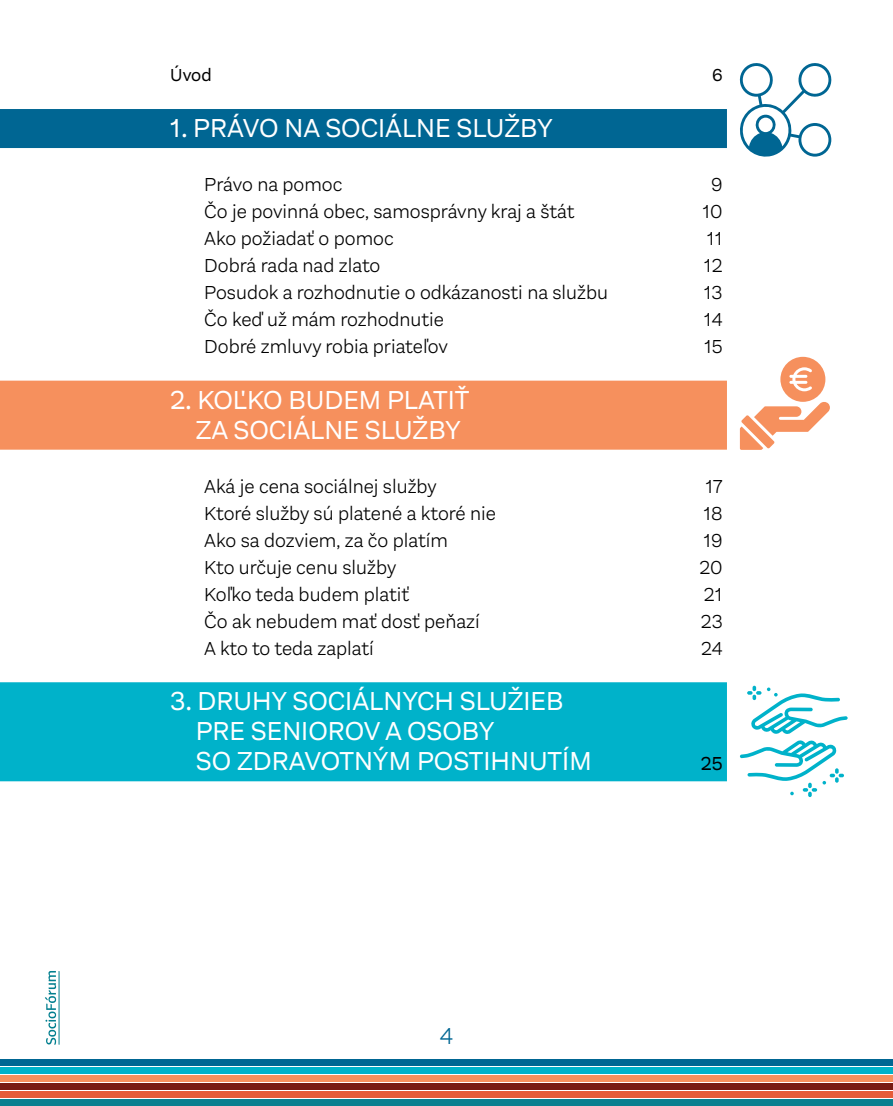
<style>
.page{position:relative;width:893px;height:1106px;background:#fff}
.page>*{position:absolute;margin:0;border:0;box-sizing:border-box;transform-origin:0 0}
.t1{font:27px/30px "Aestetico";color:#fff}
.t2{font:300 24px "Aestetico";color:#006693}
.t3{font:300 19.5px "Aestetico";color:#000}
.t4{font:19.5px "Aestetico";color:#000}
.t5{font:18px "Aestetico";color:#000}
</style>
<div class="page">
<svg style="left:45px;top:971px;width:11px;height:73px"></svg>
<hr style="left:59px;top:971px;width:1px;height:73px;background:#027f8f">
<div style="left:0;top:1059px;width:893px;height:6px;background:#006693"></div>
<div style="left:0;top:1067px;width:893px;height:6px;background:#00b2ca"></div>
<div style="left:0;top:1075px;width:893px;height:6px;background:#f6905d"></div>
<div style="left:0;top:1083px;width:893px;height:6px;background:#781b13"></div>
<div style="left:0;top:1091px;width:893px;height:6px;background:#e55c39"></div>
<div style="left:0;top:1099px;width:893px;height:6px;background:#0a7f8f"></div>
<div style="left:0;top:109px;width:727px;height:39px;background:#006693"></div>
<div style="left:0;top:380px;width:727px;height:39px;background:#f6905d"></div>
<div style="left:0;top:410px;width:727px;height:39px;background:#f6905d"></div>
<div style="left:0;top:682px;width:727px;height:39px;background:#00b2ca"></div>
<div style="left:0;top:712px;width:727px;height:39px;background:#00b2ca"></div>
<div style="left:0;top:742px;width:727px;height:39px;background:#00b2ca"></div>
<svg style="left:739px;top:63px;width:93px;height:94px"></svg>
<svg style="left:740px;top:357px;width:90px;height:93px"></svg>
<svg style="left:740px;top:740px;width:104px;height:57px"></svg>
<svg style="left:747px;top:685px;width:101px;height:49px"></svg>
<p class="t5" style="left:170px;top:65px;width:43px">Úvod</p>
<p class="t5" style="left:712px;top:65px;width:12px">6</p>
<h1 class="t1" style="left:170px;top:113px;width:384px">1. PRÁVO NA SOCIÁLNE SLUŽBY</h1>
<p class="t3" style="left:204px;top:173px;width:140px">Právo na pomoc</p>
<p class="t3" style="left:711px;top:173px;width:13px">9</p>
<p class="t3" style="left:204px;top:200px;width:372px">Čo je povinná obec, samosprávny kraj a štát</p>
<p class="t3" style="left:702px;top:200px;width:22px">10</p>
<p class="t3" style="left:204px;top:227px;width:191px">Ako požiadať o pomoc</p>
<p class="t3" style="left:707px;top:227px;width:17px">11</p>
<p class="t3" style="left:204px;top:254px;width:178px">Dobrá rada nad zlato</p>
<p class="t3" style="left:704px;top:254px;width:20px">12</p>
<p class="t3" style="left:204px;top:281px;width:405px">Posudok a rozhodnutie o odkázanosti na službu</p>
<p class="t3" style="left:704px;top:281px;width:20px">13</p>
<p class="t3" style="left:204px;top:308px;width:241px">Čo keď už mám rozhodnutie</p>
<p class="t3" style="left:704px;top:308px;width:20px">14</p>
<p class="t3" style="left:204px;top:335px;width:245px">Dobré zmluvy robia priateľov</p>
<p class="t3" style="left:704px;top:335px;width:20px">15</p>
<h1 class="t1" style="left:196px;top:385px;width:275px;text-indent:-26px">2. KOĽKO BUDEM PLATIŤ<br>ZA SOCIÁLNE SLUŽBY</h1>
<p class="t3" style="left:204px;top:475px;width:234px">Aká je cena sociálnej služby</p>
<p class="t3" style="left:705px;top:475px;width:19px">17</p>
<p class="t3" style="left:204px;top:502px;width:293px">Ktoré služby sú platené a ktoré nie</p>
<p class="t3" style="left:703px;top:502px;width:21px">18</p>
<p class="t3" style="left:204px;top:529px;width:245px">Ako sa dozviem, za čo platím</p>
<p class="t3" style="left:703px;top:529px;width:21px">19</p>
<p class="t3" style="left:204px;top:556px;width:193px">Kto určuje cenu služby</p>
<p class="t3" style="left:699px;top:556px;width:25px">20</p>
<p class="t3" style="left:204px;top:583px;width:206px">Koľko teda budem platiť</p>
<p class="t3" style="left:704px;top:583px;width:20px">21</p>
<p class="t3" style="left:204px;top:610px;width:277px">Čo ak nebudem mať dosť peňazí</p>
<p class="t3" style="left:701px;top:610px;width:23px">23</p>
<p class="t3" style="left:204px;top:637px;width:171px">A kto to teda zaplatí</p>
<p class="t3" style="left:701px;top:637px;width:23px">24</p>
<h1 class="t1" style="left:196px;top:686px;width:397px;text-indent:-26px">3. DRUHY SOCIÁLNYCH SLUŽIEB<br>PRE SENIOROV A OSOBY<br>SO ZDRAVOTNÝM POSTIHNUTÍM</h1>
<p class="t4" style="left:701px;top:752px;width:23px">25</p>
<p class="t2" style="left:440px;top:1022px;width:15px">4</p>
</div>
